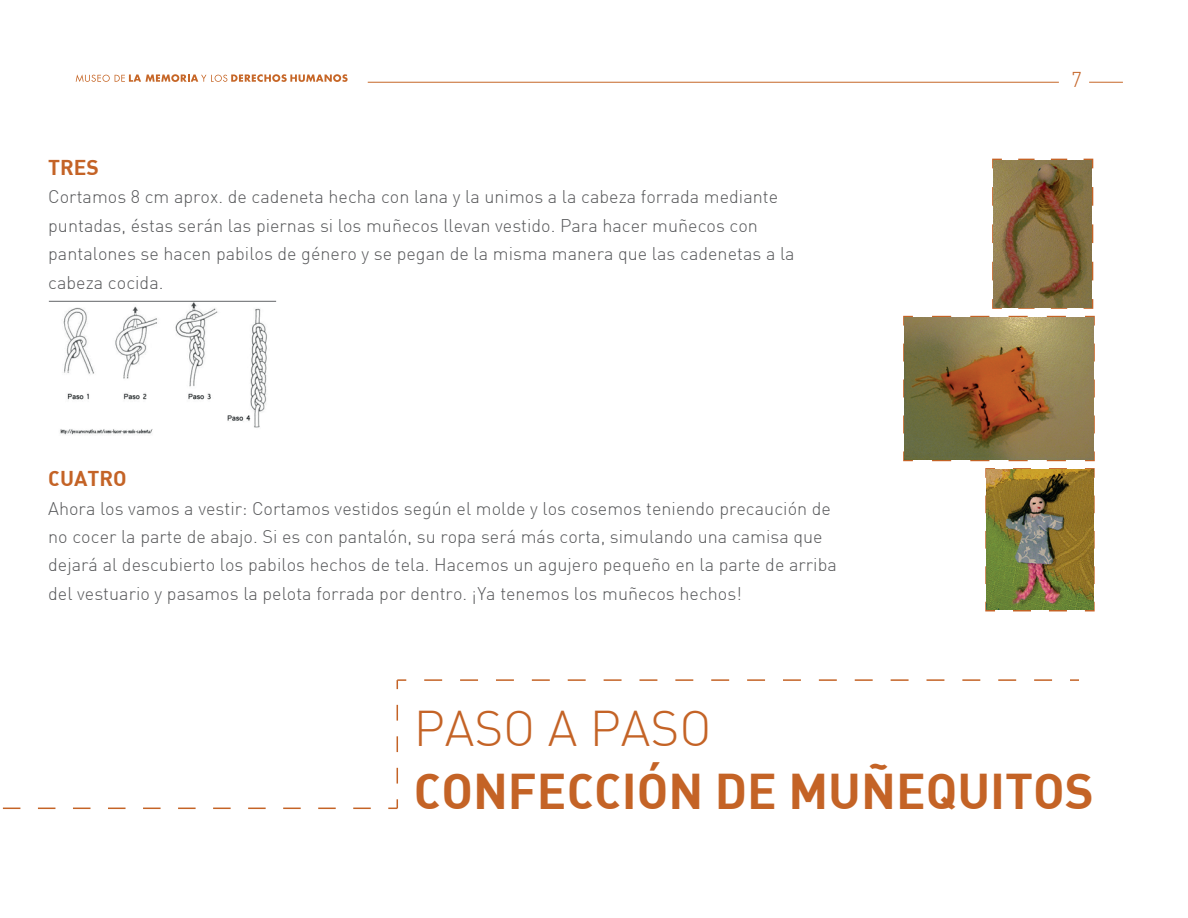
<style>
.page{position:relative;width:1188px;height:918px;background:#fff}
.page>*{position:absolute;margin:0;border:0;box-sizing:border-box;transform-origin:0 0}
.t1{font:49.2px "DIN Bold Alternate";color:#c46326}
.t2{font:300 49.2px "DIN";color:#c46326}
.t3{font:21px "DIN Bold Alternate";color:#c46326}
.t4{font:300 21px "DIN";color:#c46326}
.t5{font:300 18px/28.5px "DIN";color:#57585a}
</style>
<div class="page">
<svg style="left:397px;top:704px;width:1px;height:80px"></svg>
<svg style="left:397px;top:679px;width:9px;height:10px"></svg>
<svg style="left:424px;top:679px;width:629px;height:2px"></svg>
<svg style="left:1070px;top:679px;width:9px;height:2px"></svg>
<svg style="left:3px;top:808px;width:368px;height:1px"></svg>
<svg style="left:388px;top:799px;width:10px;height:10px"></svg>
<svg style="left:1010px;top:307px;width:57px;height:2px"></svg>
<svg style="left:992px;top:298px;width:11px;height:11px"></svg>
<svg style="left:992px;top:178px;width:2px;height:102px"></svg>
<svg style="left:992px;top:158px;width:10px;height:12px"></svg>
<svg style="left:1018px;top:159px;width:50px;height:1px"></svg>
<svg style="left:1083px;top:158px;width:11px;height:11px"></svg>
<svg style="left:1092px;top:187px;width:1px;height:94px"></svg>
<svg style="left:932px;top:460px;width:134px;height:1px"></svg>
<svg style="left:903px;top:450px;width:11px;height:12px"></svg>
<svg style="left:903px;top:335px;width:2px;height:98px"></svg>
<svg style="left:903px;top:315px;width:10px;height:12px"></svg>
<svg style="left:932px;top:316px;width:134px;height:1px"></svg>
<svg style="left:1082px;top:299px;width:13px;height:28px"></svg>
<svg style="left:1093px;top:344px;width:2px;height:98px"></svg>
<img style="left:48px;top:301px;width:229px;height:134px">
<svg style="left:1084px;top:600px;width:11px;height:12px"></svg>
<svg style="left:1013px;top:610px;width:54px;height:1px"></svg>
<svg style="left:985px;top:600px;width:10px;height:12px"></svg>
<svg style="left:985px;top:487px;width:2px;height:97px"></svg>
<svg style="left:985px;top:468px;width:12px;height:11px"></svg>
<svg style="left:1013px;top:468px;width:63px;height:2px"></svg>
<svg style="left:1083px;top:450px;width:12px;height:29px"></svg>
<svg style="left:1093px;top:496px;width:2px;height:97px"></svg>
<img style="left:987px;top:470px;width:106px;height:140px">
<img style="left:905px;top:317px;width:188px;height:142px">
<img style="left:994px;top:160px;width:98px;height:147px">
<hr style="left:368px;top:82px;width:691px;height:1px;background:#c66627">
<svg style="left:76px;top:74px;width:272px;height:8px"></svg>
<hr style="left:1089px;top:82px;width:34px;height:1px;background:#c66627">
<p class="t3" style="left:48px;top:154px;width:52px">TRES</p>
<p class="t5" style="left:48px;top:183px;width:748px">Cortamos 8 cm aprox. de cadeneta hecha con lana y la unimos a la cabeza forrada mediante puntadas, éstas serán las piernas si los muñecos llevan vestido. Para hacer muñecos con pantalones se hacen pabilos de género y se pegan de la misma manera que las cadenetas a la cabeza cocida.</p>
<p class="t3" style="left:48px;top:465px;width:80px">CUATRO</p>
<p class="t5" style="left:48px;top:494px;width:790px">Ahora los vamos a vestir: Cortamos vestidos según el molde y los cosemos teniendo precaución de no cocer la parte de abajo. Si es con pantalón, su ropa será más corta, simulando una camisa que dejará al descubierto los pabilos hechos de tela. Hacemos un agujero pequeño en la parte de arriba del vestuario y pasamos la pelota forrada por dentro. ¡Ya tenemos los muñecos hechos!</p>
<p class="t4" style="left:1071px;top:66px;width:12px">7</p>
<h1 class="t2" style="left:414px;top:698px;width:299px">PASO A PASO</h1>
<h1 class="t1" style="left:414px;top:759px;width:682px">CONFECCIÓN DE MUÑEQUITOS</h1>
</div>
